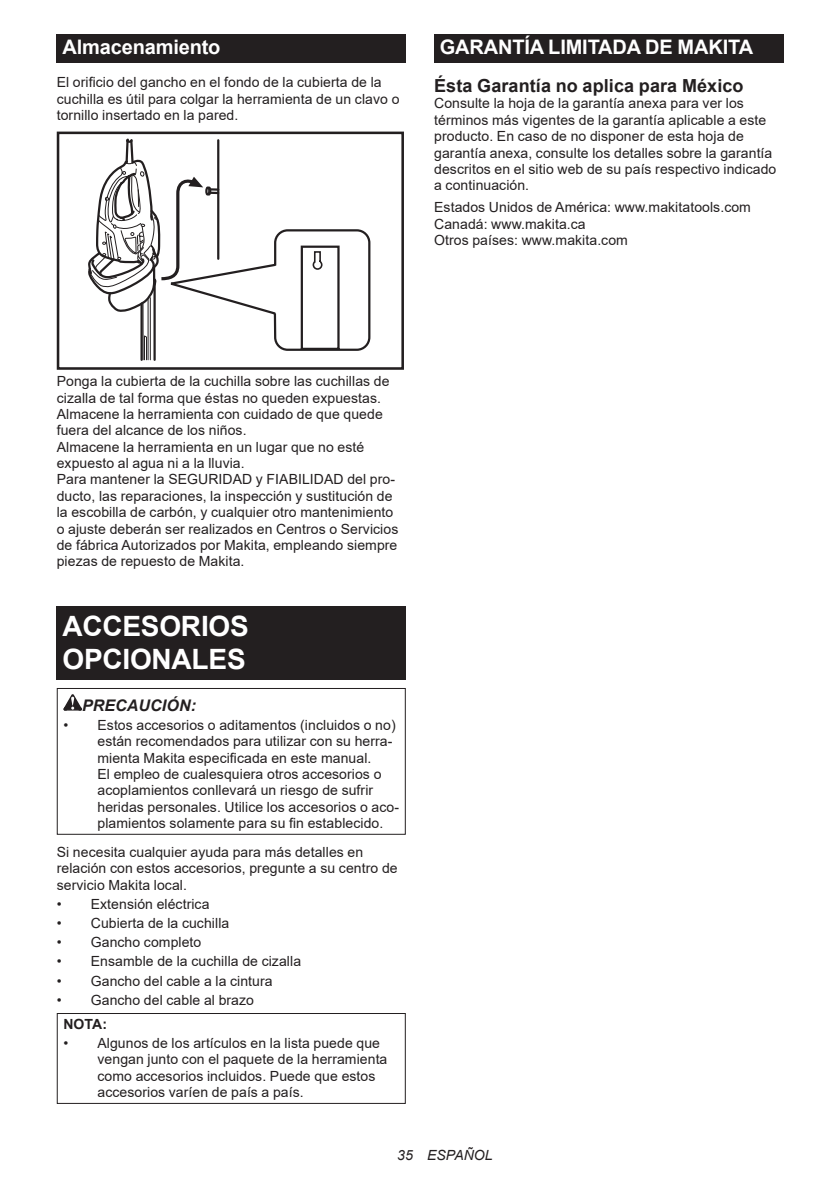
<style>
.page{position:relative;width:840px;height:1191px;background:#fff}
.page>*{position:absolute;margin:0;border:0;box-sizing:border-box;transform-origin:0 0}
.t1{font:700 28px/32.8px "Arial";letter-spacing:-.01em;color:#fff}
.t2{font:700 20px "Arial";letter-spacing:-.01em;color:#fff}
.t3{font:700 18px "Arial";letter-spacing:.005em;color:#231f20}
.t4{font:italic 700 16px "Arial";letter-spacing:.005em;color:#231f20}
.t5{font:14px/16.4px "Arial";letter-spacing:.005em;color:#231f20}
.t6{font:italic 14px "Arial";letter-spacing:.005em;color:#231f20}
.t7{font:700 14px "Arial";color:#231f20}
</style>
<div class="page">
<div style="left:57px;top:34px;width:348px;height:29px;background:#231f20"></div>
<svg style="left:88px;top:138px;width:283px;height:223px"></svg>
<div style="left:57px;top:132px;width:347px;height:238px;border:3px solid #231f20"></div>
<div style="left:57px;top:606px;width:348px;height:74px;background:#231f20"></div>
<svg style="left:63px;top:694px;width:19px;height:16px"></svg>
<div style="left:57px;top:688px;width:348px;height:146px;border:1px solid #231f20"></div>
<div style="left:57px;top:1013px;width:348px;height:91px;border:1px solid #231f20"></div>
<div style="left:434px;top:34px;width:348px;height:29px;background:#231f20"></div>
<h2 class="t2" style="left:62px;top:33px;width:159px">Almacenamiento</h2>
<p class="t5" style="left:57px;top:74px;width:344px">El orificio del gancho en el fondo de la cubierta de la cuchilla es útil para colgar la herramienta de un clavo o tornillo insertado en la pared.</p>
<h2 class="t2" style="left:439px;top:33px;width:314px">GARANTÍA LIMITADA DE MAKITA</h2>
<p class="t3" style="left:434px;top:73px;width:311px">Ésta Garantía no aplica para México</p>
<p class="t5" style="left:434px;top:95px;width:343px">Consulte la hoja de la garantía anexa para ver los términos más vigentes de la garantía aplicable a este producto. En caso de no disponer de esta hoja de garantía anexa, consulte los detalles sobre la garantía descritos en el sitio web de su país respectivo indicado a continuación.</p>
<p class="t5" style="left:434px;top:199px;width:318px">Estados Unidos de América: www.makitatools.com<br>Canadá: www.makita.ca<br>Otros países: www.makita.com</p>
<p class="t5" style="left:57px;top:373px;width:343px">Ponga la cubierta de la cuchilla sobre las cuchillas de cizalla de tal forma que éstas no queden expuestas.<br>Almacene la herramienta con cuidado de que quede fuera del alcance de los niños.<br>Almacene la herramienta en un lugar que no esté expuesto al agua ni a la lluvia.<br>Para mantener la SEGURIDAD y FIABILIDAD del pro&shy;ducto, las reparaciones, la inspección y sustitución de la escobilla de carbón, y cualquier otro mantenimiento o ajuste deberán ser realizados en Centros o Servicios de fábrica Autorizados por Makita, empleando siempre piezas de repuesto de Makita.</p>
<h1 class="t1" style="left:62px;top:610px;width:188px">ACCESORIOS<br>OPCIONALES</h1>
<p class="t4" style="left:82px;top:694px;width:115px">PRECAUCIÓN:</p>
<p class="t5" style="left:97px;top:716px;width:303px;text-indent:-34px">• Estos accesorios o aditamentos (incluidos o no) están recomendados para utilizar con su herra&shy;mienta Makita especificada en este manual.<br>El empleo de cualesquiera otros accesorios o acoplamientos conllevará un riesgo de sufrir heridas personales. Utilice los accesorios o aco&shy;plamientos solamente para su fin establecido.</p>
<p class="t5" style="left:57px;top:843px;width:342px">Si necesita cualquier ayuda para más detalles en relación con estos accesorios, pregunte a su centro de servicio Makita local.</p>
<p class="t5" style="left:57px;top:895px;width:154px">• Extensión eléctrica</p>
<p class="t5" style="left:57px;top:915px;width:174px">• Cubierta de la cuchilla</p>
<p class="t5" style="left:57px;top:934px;width:146px">• Gancho completo</p>
<p class="t5" style="left:57px;top:953px;width:246px">• Ensamble de la cuchilla de cizalla</p>
<p class="t5" style="left:57px;top:972px;width:217px">• Gancho del cable a la cintura</p>
<p class="t5" style="left:57px;top:991px;width:199px">• Gancho del cable al brazo</p>
<p class="t7" style="left:63px;top:1014px;width:45px">NOTA:</p>
<p class="t5" style="left:97px;top:1034px;width:291px;text-indent:-34px">• Algunos de los artículos en la lista puede que vengan junto con el paquete de la herramienta como accesorios incluidos. Puede que estos accesorios varíen de país a país.</p>
<p class="t6" style="left:397px;top:1146px;width:97px">35 ESPAÑOL</p>
</div>
